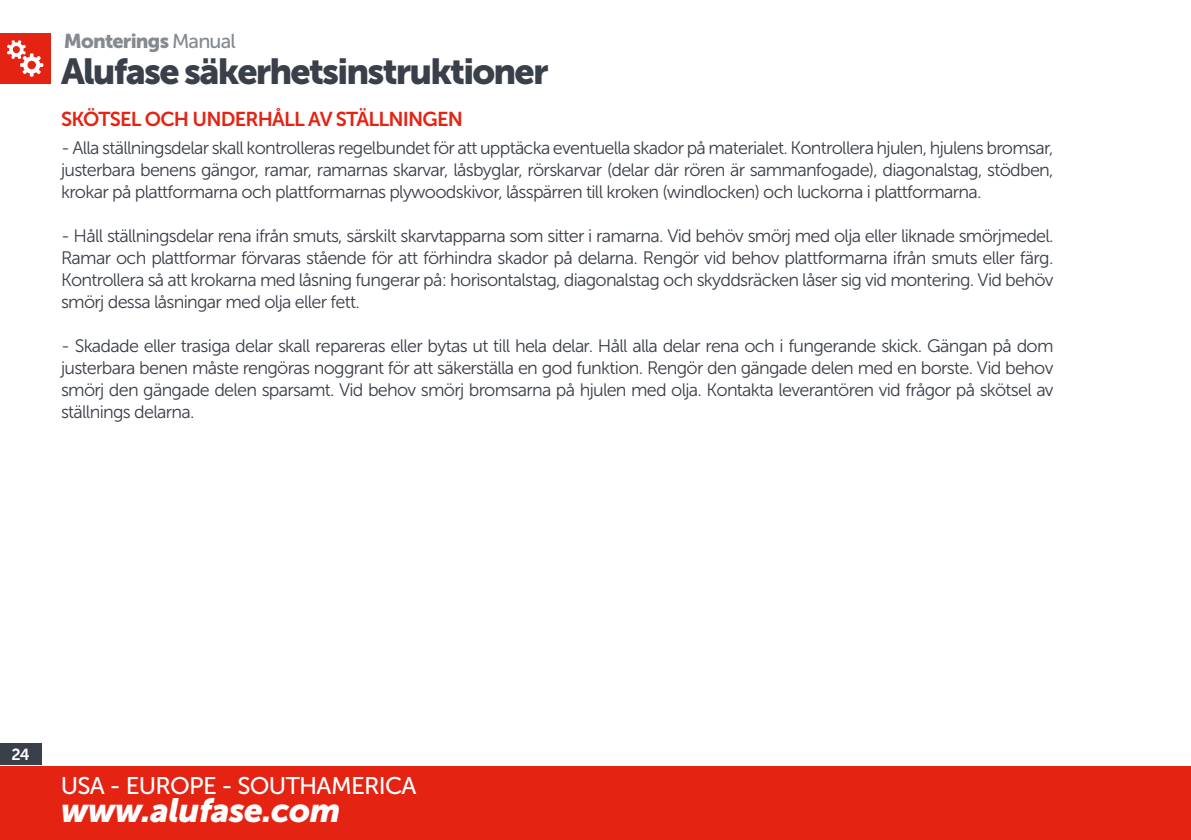
<style>
.page{position:relative;width:1191px;height:840px;background:#fff}
.page>*{position:absolute;margin:0;border:0;box-sizing:border-box;transform-origin:0 0}
.t1{font:36px "Museo Sans 900";letter-spacing:-.05em;color:#3a4049}
.t2{font:italic 33.6px "Museo Sans 900";letter-spacing:-.02em;color:#fff}
.t3{font:24px "Museo Sans 500";letter-spacing:-.03em;color:#fff}
.t4{font:20px "Museo Sans 700";letter-spacing:-.04em;color:#e42313}
.t5{font:20px "Museo Sans 900";letter-spacing:-.04em;color:#848a90}
.t6{font:18px/22px "Museo Sans 300";letter-spacing:-.04em;color:#3a4049;text-align:justify}
.t7{font:16px "Museo Sans 700";color:#fff}
.s1{font-family:"Museo Sans 500"}
</style>
<div class="page">
<div style="left:0;top:743px;width:41px;height:21px;background:#3a4049"></div>
<div style="left:0;top:765px;width:1191px;height:74px;background:#e42313"></div>
<div style="left:0;top:33px;width:50px;height:51px;background:#e42313"></div>
<svg style="left:7px;top:40px;width:36px;height:37px"></svg>
<p class="t5" style="left:64px;top:30px;width:173px">Monterings <span class="s1">Manual</span></p>
<h1 class="t1" style="left:61px;top:51px;width:489px">Alufase säkerhetsinstruktioner</h1>
<p class="t4" style="left:61px;top:108px;width:403px">SKÖTSEL OCH UNDERHÅLL AV STÄLLNINGEN</p>
<p class="t6" style="left:61px;top:137px;width:994px">- Alla ställningsdelar skall kontrolleras regelbundet för att upptäcka eventuella skador på materialet. Kontrollera hjulen, hjulens bromsar, justerbara benens gängor, ramar, ramarnas skarvar, låsbyglar, rörskarvar (delar där rören är sammanfogade), diagonalstag, stödben, krokar på plattformarna och plattformarnas plywoodskivor, låsspärren till kroken (windlocken) och luckorna i plattformarna.</p>
<p class="t6" style="left:61px;top:225px;width:994px">- Håll ställningsdelar rena ifrån smuts, särskilt skarvtapparna som sitter i ramarna. Vid behöv smörj med olja eller liknade smörjmedel.<br>Ramar och plattformar förvaras stående för att förhindra skador på delarna. Rengör vid behov plattformarna ifrån smuts eller färg.<br>Kontrollera så att krokarna med låsning fungerar på: horisontalstag, diagonalstag och skyddsräcken låser sig vid montering. Vid behöv smörj dessa låsningar med olja eller fett.</p>
<p class="t6" style="left:61px;top:335px;width:994px">- Skadade eller trasiga delar skall repareras eller bytas ut till hela delar. Håll alla delar rena och i fungerande skick. Gängan på dom justerbara benen måste rengöras noggrant för att säkerställa en god funktion. Rengör den gängade delen med en borste. Vid behov smörj den gängade delen sparsamt. Vid behov smörj bromsarna på hjulen med olja. Kontakta leverantören vid frågor på skötsel av ställnings delarna.</p>
<p class="t7" style="left:11px;top:745px;width:20px">24</p>
<h3 class="t3" style="left:61px;top:771px;width:357px">USA - EUROPE - SOUTHAMERICA</h3>
<h2 class="t2" style="left:61px;top:791px;width:281px">www.alufase.com</h2>
</div>
